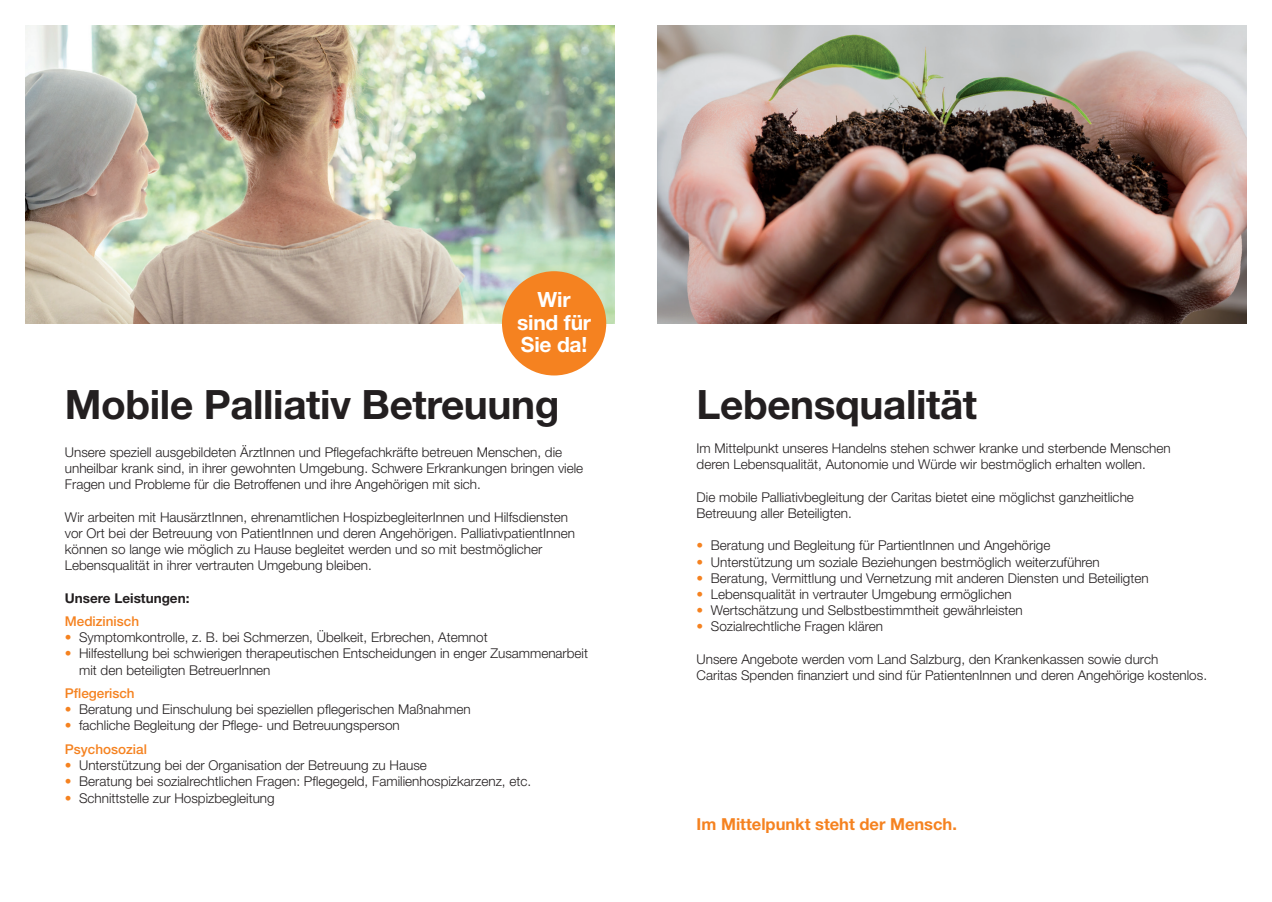
<style>
.page{position:relative;width:1272px;height:902px;background:#fff}
.page>*{position:absolute;margin:0;border:0;box-sizing:border-box;transform-origin:0 0}
.t1{font:700 40.5px "Helvetica Neue";letter-spacing:-.01em;color:#231f20}
.t2{font:700 21px/22.5px "Helvetica Neue";letter-spacing:-.01em;color:#fff;text-align:center}
.t3{font:700 16.5px "Helvetica Neue";color:#f58220}
.t4{font:300 13.5px/16.2px "Helvetica Neue";color:#231f20}
.t5{font:500 13.5px "Helvetica Neue";color:#f58220}
.t6{font:700 13.5px "Helvetica Neue";color:#231f20}
.s1{color:#f58220}
.s2{font-weight:500;color:#f58220}
</style>
<div class="page">
<img style="left:26px;top:26px;width:588px;height:297px">
<div style="left:502px;top:271px;width:104px;height:104px;background:#f58220;border-radius:50%"></div>
<img style="left:657px;top:26px;width:589px;height:297px">
<h2 class="t2" style="left:517px;top:288px;width:75px">Wir sind für<br>Sie da!</h2>
<h1 class="t1" style="left:65px;top:379px;width:496px">Mobile Palliativ Betreuung</h1>
<p class="t4" style="left:65px;top:443px;width:520px">Unsere speziell ausgebildeten ÄrztInnen und Pflegefachkräfte betreuen Menschen, die unheilbar krank sind, in ihrer gewohnten Umgebung. Schwere Erkrankungen bringen viele<br>Fragen und Probleme für die Betroffenen und ihre Angehörigen mit sich.</p>
<p class="t4" style="left:65px;top:508px;width:511px">Wir arbeiten mit HausärztInnen, ehrenamtlichen HospizbegleiterInnen und Hilfsdiensten vor Ort bei der Betreuung von PatientInnen und deren Angehörigen. PalliativpatientInnen können so lange wie möglich zu Hause begleitet werden und so mit bestmöglicher Lebensqualität in ihrer vertrauten Umgebung bleiben.</p>
<p class="t6" style="left:65px;top:589px;width:126px">Unsere Leistungen:</p>
<p class="t5" style="left:65px;top:613px;width:76px">Medizinisch</p>
<p class="t4" style="left:65px;top:629px;width:424px"><span class="s1">•</span> Symptomkontrolle, z. B. bei Schmerzen, Übelkeit, Erbrechen, Atemnot</p>
<p class="t4" style="left:79px;top:645px;width:510px;text-indent:-14px"><span class="s1">•</span> Hilfestellung bei schwierigen therapeutischen Entscheidungen in enger Zusammenarbeit mit den beteiligten BetreuerInnen</p>
<p class="t5" style="left:65px;top:685px;width:71px">Pflegerisch</p>
<p class="t4" style="left:65px;top:701px;width:407px"><span class="s1">•</span> Beratung und Einschulung bei speziellen pflegerischen Maßnahmen</p>
<p class="t4" style="left:65px;top:713px;width:336px;line-height:23.4px"><span class="s1">•</span> fachliche Begleitung der Pflege- und Betreuungsperson<br><span class="s2">Psychosozial</span></p>
<p class="t4" style="left:65px;top:756px;width:363px"><span class="s1">•</span> Unterstützung bei der Organisation der Betreuung zu Hause</p>
<p class="t4" style="left:65px;top:773px;width:468px"><span class="s1">•</span> Beratung bei sozialrechtlichen Fragen: Pflegegeld, Familienhospizkarzenz, etc.</p>
<p class="t4" style="left:65px;top:789px;width:211px"><span class="s1">•</span> Schnittstelle zur Hospizbegleitung</p>
<h1 class="t1" style="left:696px;top:379px;width:282px">Lebensqualität</h1>
<p class="t4" style="left:696px;top:440px;width:475px">Im Mittelpunkt unseres Handelns stehen schwer kranke und sterbende Menschen deren Lebensqualität, Autonomie und Würde wir bestmöglich erhalten wollen.</p>
<p class="t4" style="left:696px;top:488px;width:439px">Die mobile Palliativbegleitung der Caritas bietet eine möglichst ganzheitliche<br>Betreuung aller Beteiligten.</p>
<p class="t4" style="left:696px;top:537px;width:355px"><span class="s1">•</span> Beratung und Begleitung für PartientInnen und Angehörige</p>
<p class="t4" style="left:696px;top:553px;width:405px"><span class="s1">•</span> Unterstützung um soziale Beziehungen bestmöglich weiterzuführen</p>
<p class="t4" style="left:696px;top:569px;width:453px"><span class="s1">•</span> Beratung, Vermittlung und Vernetzung mit anderen Diensten und Beteiligten</p>
<p class="t4" style="left:696px;top:585px;width:316px"><span class="s1">•</span> Lebensqualität in vertrauter Umgebung ermöglichen</p>
<p class="t4" style="left:696px;top:602px;width:328px"><span class="s1">•</span> Wertschätzung und Selbstbestimmtheit gewährleisten</p>
<p class="t4" style="left:696px;top:618px;width:188px"><span class="s1">•</span> Sozialrechtliche Fragen klären</p>
<p class="t4" style="left:696px;top:650px;width:512px">Unsere Angebote werden vom Land Salzburg, den Krankenkassen sowie durch<br>Caritas Spenden finanziert und sind für PatientenInnen und deren Angehörige kostenlos.</p>
<p class="t3" style="left:696px;top:813px;width:262px">Im Mittelpunkt steht der Mensch.</p>
</div>
